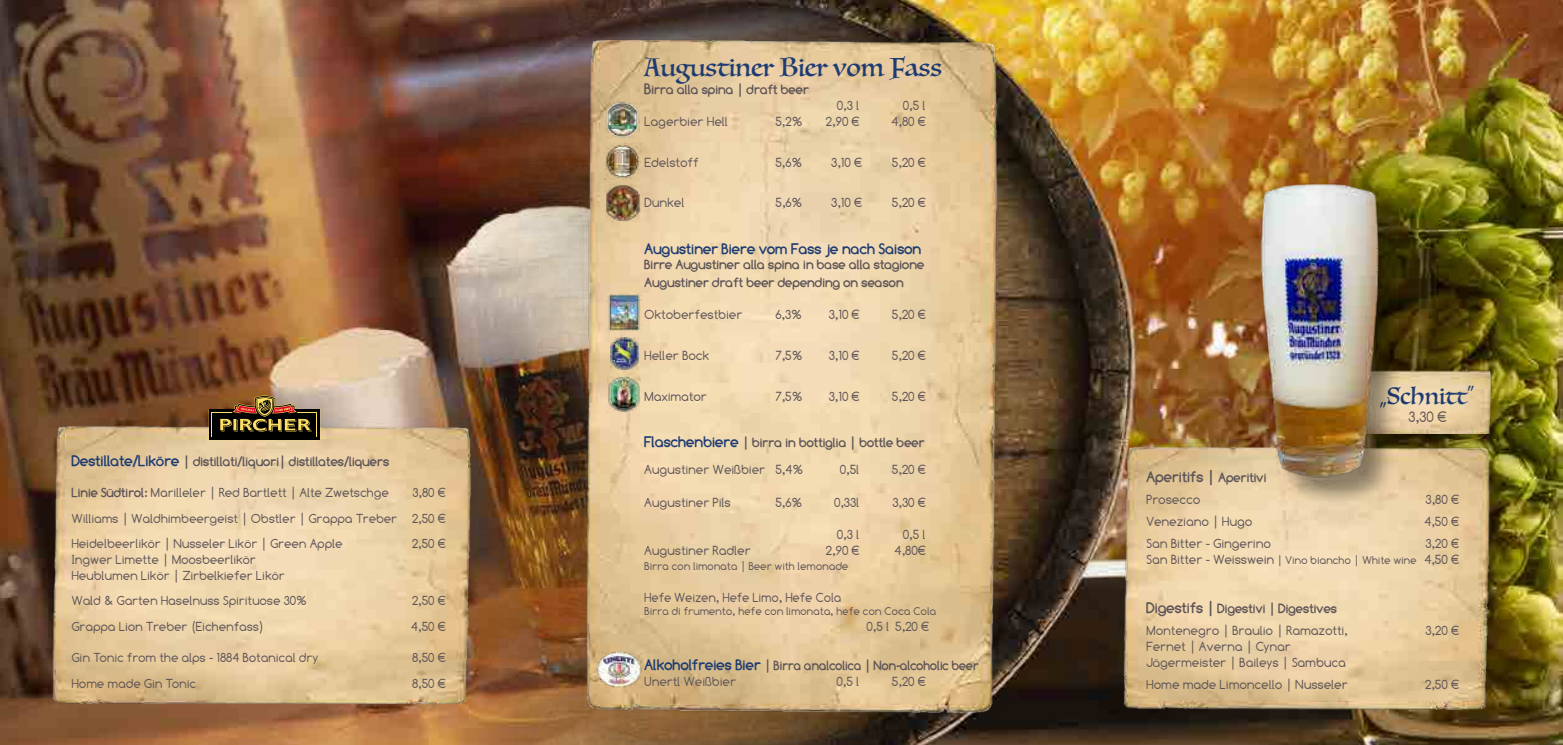
<style>
.page{position:relative;width:1563px;height:745px;background:#fff}
.page>*{position:absolute;margin:0;border:0;box-sizing:border-box;transform-origin:0 0}
.t1{font:25px "Luminari";color:#1e3c72}
.t2{font:22.88px "Luminari";color:#1e3c72}
.t3{font:700 15px "Comfortaa";color:#1e3c72}
.t4{font:700 15px "Comfortaa";color:#5d5457}
.t5{font:15px "Comfortaa";color:#5d5457}
.t6{font:13.12px/15.8px "Comfortaa";color:#5d5457}
.t7{font:700 13.12px/18px "Comfortaa";color:#5d5457}
.t8{font:700 13.12px/15.8px "Comfortaa";color:#5d5457;scale:.96 1}
.t9{font:13.12px "Comfortaa";color:#5d5457;scale:.96 1}
.t10{font:13px/25.5px "Comfortaa";color:#5d5457;text-align:justify}
.t11{font:11.25px "Comfortaa";color:#5d5457}
.s1{font-size:15px;color:#1e3c72}
.s2{font-weight:700}
.s3{font-size:15px}
.s4{font-weight:400}
.s5{font-size:13.12px}
.s6{font-size:11.25px}
.s7{font-weight:700;font-size:15px}
</style>
<div class="page">
<img style="left:876px;top:0;width:687px;height:744px">
<img style="left:0;top:0;width:876px;height:744px">
<img style="left:1119px;top:440px;width:376px;height:268px">
<img style="left:1435px;top:369px;width:58px;height:64px">
<img style="left:47px;top:419px;width:429px;height:284px">
<svg style="left:209px;top:395px;width:111px;height:45px;background:#5c472a"></svg>
<img style="left:580px;top:23px;width:423px;height:689px">
<img style="left:605px;top:101px;width:34px;height:37px">
<img style="left:610px;top:337px;width:29px;height:32px">
<img style="left:606px;top:294px;width:36px;height:36px">
<img style="left:607px;top:376px;width:34px;height:36px">
<img style="left:604px;top:144px;width:36px;height:36px">
<img style="left:605px;top:184px;width:35px;height:37px">
<img style="left:593px;top:651px;width:51px;height:36px">
<img style="left:1205px;top:105px;width:230px;height:474px">
<p class="t7" style="left:72px;top:452px;width:319px"><span class="s1">Destillate/Liköre</span> | distillati/liquori| distillates/liquers</p>
<p class="t10" style="left:72px;top:479px;width:319px"><span class="s2">Linie Südtirol:</span> Marilleler | Red Bartlett | Alte Zwetschge</p>
<p class="t10" style="left:72px;top:479px;width:375px;text-indent:341px">3,80 € Williams | Waldhimbeergeist | Obstler | Grappa Treber 2,50 € Heidelbeerlikör | Nusseler Likör | Green Apple</p>
<p class="t10" style="left:412px;top:531px;width:35px">2,50 €</p>
<p class="t10" style="left:72px;top:551px;width:215px;line-height:15.5px">Ingwer Limette | Moosbeerlikör<br>Heublumen Likör | Zirbelkiefer Likör</p>
<p class="t10" style="left:72px;top:587px;width:236px">Wald &amp; Garten Haselnuss Spirituose 30%</p>
<p class="t10" style="left:412px;top:587px;width:35px">2,50 €</p>
<p class="t10" style="left:72px;top:613px;width:194px">Grappa Lion Treber (Eichenfass)</p>
<p class="t10" style="left:412px;top:613px;width:35px">4,50 €</p>
<p class="t10" style="left:72px;top:644px;width:248px">Gin Tonic from the alps - 1884 Botanical dry</p>
<p class="t10" style="left:412px;top:644px;width:35px">8,50 €</p>
<p class="t10" style="left:72px;top:669px;width:126px">Home made Gin Tonic</p>
<p class="t10" style="left:412px;top:669px;width:35px">8,50 €</p>
<h1 class="t1" style="left:644px;top:46px;width:299px">Augustiner Bier vom Fass</h1>
<p class="t7" style="left:644px;top:81px;width:166px"><span class="s3">B</span>irra alla spina | draft beer</p>
<p class="t6" style="left:837px;top:97px;width:24px">0,3 l</p>
<p class="t6" style="left:903px;top:97px;width:24px">0,5 l</p>
<p class="t6" style="left:644px;top:113px;width:85px">Lagerbier Hell</p>
<p class="t6" style="left:776px;top:113px;width:28px">5,2%</p>
<p class="t6" style="left:826px;top:113px;width:35px">2,90 €</p>
<p class="t6" style="left:892px;top:113px;width:36px">4,80 €</p>
<p class="t6" style="left:644px;top:154px;width:56px">Edelstoff</p>
<p class="t6" style="left:776px;top:154px;width:28px">5,6%</p>
<p class="t6" style="left:831px;top:154px;width:32px">3,10 €</p>
<p class="t6" style="left:892px;top:154px;width:35px">5,20 €</p>
<p class="t6" style="left:644px;top:195px;width:42px">Dunkel</p>
<p class="t6" style="left:776px;top:195px;width:28px">5,6%</p>
<p class="t6" style="left:831px;top:195px;width:32px">3,10 €</p>
<p class="t6" style="left:892px;top:195px;width:35px">5,20 €</p>
<p class="t3" style="left:644px;top:240px;width:278px">Augustiner Biere vom Fass je nach Saison</p>
<p class="t7" style="left:644px;top:256px;width:281px">Birre Augustiner alla spina in base alla stagione<br>Augustiner draft beer depending on season</p>
<p class="t6" style="left:644px;top:306px;width:100px">Oktoberfestbier</p>
<p class="t6" style="left:776px;top:306px;width:28px">6,3%</p>
<p class="t6" style="left:829px;top:306px;width:32px">3,10 €</p>
<p class="t6" style="left:892px;top:306px;width:35px">5,20 €</p>
<p class="t6" style="left:644px;top:347px;width:67px">Heller Bock</p>
<p class="t6" style="left:776px;top:347px;width:28px">7,5%</p>
<p class="t6" style="left:829px;top:347px;width:32px">3,10 €</p>
<p class="t6" style="left:892px;top:347px;width:35px">5,20 €</p>
<p class="t6" style="left:644px;top:388px;width:64px">Maximator</p>
<p class="t6" style="left:776px;top:388px;width:28px">7,5%</p>
<p class="t6" style="left:829px;top:388px;width:32px">3,10 €</p>
<p class="t6" style="left:892px;top:388px;width:35px">5,20 €</p>
<p class="t7" style="left:644px;top:428px;width:282px;line-height:27px"><span class="s1">Flaschenbiere</span> | birra in bottiglia | bottle beer<br><span class="s4">Augustiner Weißbier 5,4%</span></p>
<p class="t6" style="left:840px;top:461px;width:21px">0,5l</p>
<p class="t6" style="left:892px;top:461px;width:35px">5,20 €</p>
<p class="t6" style="left:644px;top:494px;width:88px">Augustiner Pils</p>
<p class="t6" style="left:776px;top:494px;width:28px">5,6%</p>
<p class="t6" style="left:834px;top:494px;width:27px">0,33l</p>
<p class="t6" style="left:893px;top:494px;width:35px">3,30 €</p>
<p class="t6" style="left:837px;top:526px;width:24px">0,3 l</p>
<p class="t6" style="left:903px;top:526px;width:24px">0,5 l</p>
<p class="t6" style="left:644px;top:541px;width:108px">Augustiner Radler</p>
<p class="t6" style="left:826px;top:541px;width:35px">2,90 €</p>
<p class="t6" style="left:895px;top:541px;width:32px">4,80€</p>
<p class="t11" style="left:644px;top:559px;width:206px">Birra con limonata | Beer with lemonade</p>
<p class="t9" style="left:644px;top:589px;width:207px">Hefe Weizen, Hefe Limo, Hefe Cola</p>
<p class="t11" style="left:644px;top:604px;width:293px">Birra di frumento, hefe con limonata, hefe con Coca Cola</p>
<p class="t6" style="left:867px;top:618px;width:64px">0,5 l 5,20 €</p>
<p class="t8" style="left:644px;top:657px;width:350px"><span class="s1">Alkoholfreies Bier</span> | Birra analcolica | Non-alcoholic beer<br><span class="s4">Unertl Weißbier</span></p>
<p class="t6" style="left:837px;top:672px;width:24px">0,5 l</p>
<p class="t6" style="left:892px;top:672px;width:35px">5,20 €</p>
<h2 class="t2" style="left:1379px;top:376px;width:97px">„Schnitt“</h2>
<p class="t5" style="left:1408px;top:408px;width:39px">3,30 €</p>
<p class="t4" style="left:1146px;top:467px;width:121px">Aperitifs | <span class="s5">Aperitivi</span></p>
<p class="t6" style="left:1146px;top:491px;width:56px">Prosecco</p>
<p class="t6" style="left:1426px;top:491px;width:35px">3,80 €</p>
<p class="t6" style="left:1146px;top:513px;width:108px">Veneziano | Hugo</p>
<p class="t6" style="left:1424px;top:513px;width:36px">4,50 €</p>
<p class="t6" style="left:1146px;top:535px;width:126px">San Bitter - Gingerino</p>
<p class="t6" style="left:1146px;top:535px;width:314px;text-align:right">3,20 €<br>San Bitter - Weisswein <span class="s6">| Vino biancho | White wine</span> 4,50 €</p>
<p class="t6" style="left:1146px;top:597px;width:203px;line-height:22px"><span class="s7">Digestifs |</span> <span class="s2">Digestivi | Digestives<br></span>Montenegro | Braulio | Ramazotti,</p>
<p class="t6" style="left:1426px;top:622px;width:35px">3,20 €</p>
<p class="t6" style="left:1146px;top:638px;width:201px">Fernet | Averna | Cynar<br>Jägermeister | Baileys | Sambuca</p>
<p class="t6" style="left:1146px;top:675px;width:203px">Home made Limoncello | Nusseler</p>
<p class="t6" style="left:1425px;top:675px;width:35px">2,50 €</p>
</div>
